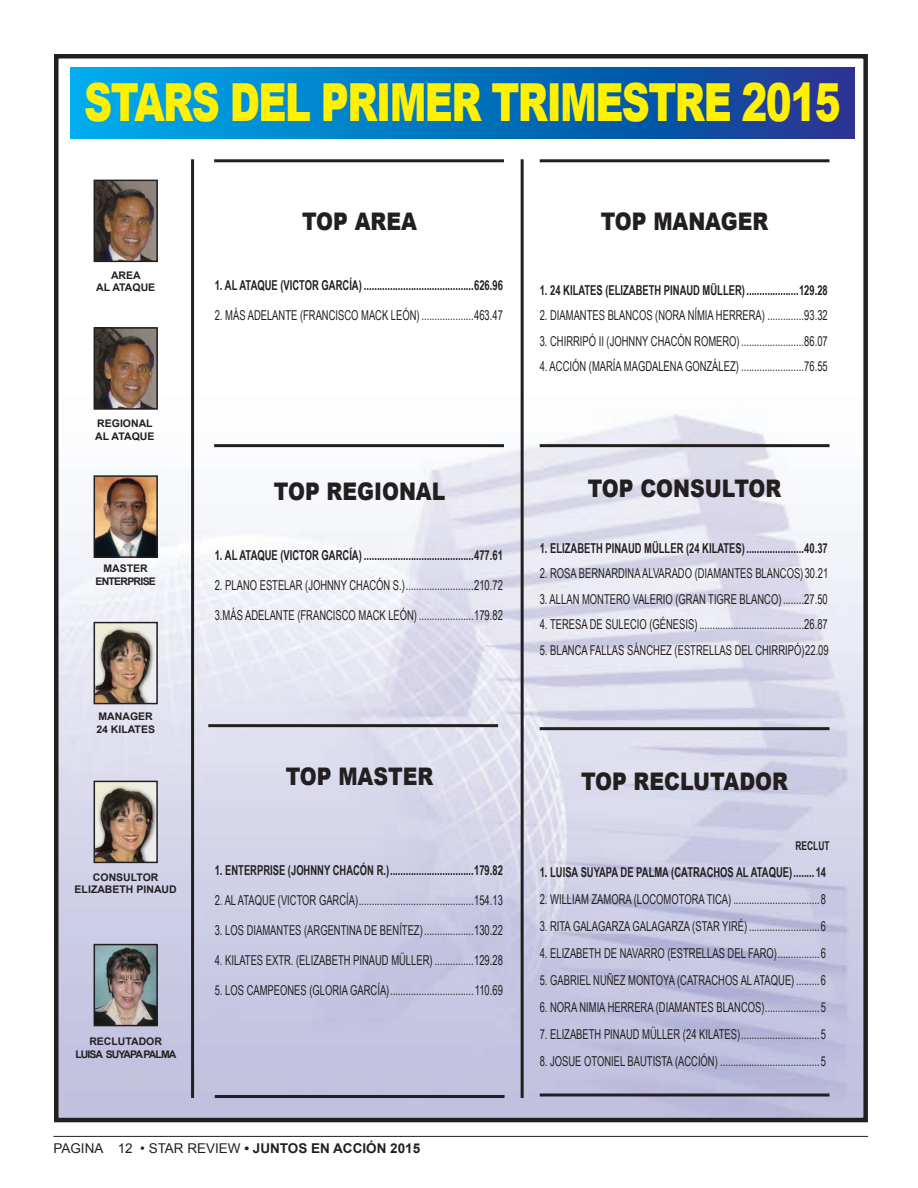
<style>
.page{position:relative;width:918px;height:1188px;background:#fff}
.page>*{position:absolute;margin:0;border:0;box-sizing:border-box;transform-origin:0 0}
.t1{font:900 52.5px "Arial";letter-spacing:-.04em;color:#fff101;scale:.74 1}
.t2{font:900 24.3px "Arial";color:#231f20;scale:.84 1}
.t3{font:13.65px/30px "Arial Narrow";color:#231f20;scale:.84 1}
.t4{font:700 13.65px "Arial Narrow";color:#231f20;scale:.84 1}
.t5{font:13.5px "Arial";color:#231f20}
.t6{font:700 12.15px "Arial Narrow";color:#231f20;scale:.84 1}
.t7{font:700 10.5px/12.6px "Arial";color:#231f20;text-align:center}
.t8{font:700 10.5px/12.6px "Arial";letter-spacing:-.09em;color:#231f20;text-align:center}
.t9{font:700 10.5px/12.6px "Arial";letter-spacing:-.07em;color:#231f20;text-align:center}
.s1{font-weight:700}
</style>
<div class="page">
<hr style="left:53px;top:1136px;width:815px;height:1px;background:#231f20">
<img style="left:59px;top:159px;width:804px;height:958px">
<div style="left:54px;top:54px;width:814px;height:1068px;border:4px solid #231f20"></div>
<svg style="left:70px;top:68px;width:785px;height:71px;background:#0671bd"></svg>
<hr style="left:191px;top:159px;width:3px;height:939px;background:#231f20">
<hr style="left:521px;top:159px;width:3px;height:939px;background:#231f20">
<hr style="left:214px;top:159px;width:290px;height:3px;background:#231f20">
<hr style="left:214px;top:444px;width:290px;height:3px;background:#231f20">
<hr style="left:208px;top:724px;width:290px;height:3px;background:#231f20">
<hr style="left:540px;top:727px;width:290px;height:3px;background:#231f20">
<hr style="left:540px;top:444px;width:290px;height:3px;background:#231f20">
<hr style="left:540px;top:159px;width:290px;height:3px;background:#231f20">
<hr style="left:540px;top:1094px;width:290px;height:2px;background:#231f20">
<hr style="left:215px;top:1095px;width:290px;height:3px;background:#231f20">
<img style="left:97px;top:330px;width:58px;height:77px">
<div style="left:94px;top:327px;width:64px;height:83px;border:2px solid #231f20"></div>
<img style="left:97px;top:183px;width:58px;height:76px">
<div style="left:94px;top:180px;width:64px;height:82px;border:2px solid #231f20"></div>
<img style="left:97px;top:478px;width:58px;height:77px">
<div style="left:94px;top:475px;width:64px;height:83px;border:2px solid #231f20"></div>
<img style="left:97px;top:625px;width:58px;height:76px">
<div style="left:94px;top:622px;width:64px;height:82px;border:2px solid #231f20"></div>
<img style="left:97px;top:784px;width:58px;height:76px">
<div style="left:94px;top:781px;width:64px;height:82px;border:2px solid #231f20"></div>
<img style="left:97px;top:947px;width:58px;height:76px">
<div style="left:94px;top:944px;width:64px;height:82px;border:2px solid #231f20"></div>
<h1 class="t1" style="left:84px;top:64px;width:1024px">STARS DEL PRIMER TRIMESTRE 2015</h1>
<p class="t7" style="left:96px;top:269px;width:61px">AREA<br>AL ATAQUE</p>
<h2 class="t2" style="left:302px;top:204px;width:138px">TOP AREA</h2>
<p class="t4" style="left:215px;top:275px;width:345px">1. AL ATAQUE (VICTOR GARCÍA) ..........................................626.96</p>
<p class="t3" style="left:215px;top:300px;width:345px">2. MÁS ADELANTE (FRANCISCO MACK LEÓN) ....................463.47</p>
<p class="t7" style="left:95px;top:417px;width:61px;text-align:left">REGIONAL<br>AL ATAQUE</p>
<p class="t9" style="left:95px;top:562px;width:62px">MASTER<br>ENTERPRISE</p>
<p class="t7" style="left:96px;top:711px;width:60px;text-align:left">MANAGER<br>24 KILATES</p>
<p class="t7" style="left:75px;top:871px;width:104px">CONSULTOR<br>ELIZABETH PINAUD</p>
<p class="t8" style="left:75px;top:1036px;width:103px">RECLUTADOR<br>LUISA SUYAPA PALMA</p>
<h2 class="t2" style="left:274px;top:474px;width:205px">TOP REGIONAL</h2>
<p class="t4" style="left:215px;top:545px;width:345px">1. AL ATAQUE (VICTOR GARCÍA) ..........................................477.61</p>
<p class="t3" style="left:215px;top:570px;width:345px">2. PLANO ESTELAR (JOHNNY CHACÓN S.)..........................210.72<br>3.MÁS ADELANTE (FRANCISCO MACK LEÓN) .....................179.82</p>
<h2 class="t2" style="left:286px;top:759px;width:177px">TOP MASTER</h2>
<p class="t4" style="left:215px;top:860px;width:345px">1. ENTERPRISE (JOHNNY CHACÓN R.)................................179.82</p>
<p class="t3" style="left:215px;top:885px;width:345px">2. AL ATAQUE (VICTOR GARCÍA)............................................154.13</p>
<p class="t3" style="left:215px;top:915px;width:345px">3. LOS DIAMANTES (ARGENTINA DE BENÍTEZ)...................130.22</p>
<p class="t3" style="left:215px;top:945px;width:345px">4. KILATES EXTR. (ELIZABETH PINAUD MÜLLER) ...............129.28</p>
<p class="t3" style="left:215px;top:975px;width:345px">5. LOS CAMPEONES (GLORIA GARCÍA)................................110.69</p>
<p class="t5" style="left:53px;top:1140px;width:368px">PAGINA 12 • STAR REVIEW <span class="s1">• JUNTOS EN ACCIÓN 2015</span></p>
<h2 class="t2" style="left:601px;top:204px;width:201px">TOP MANAGER</h2>
<p class="t4" style="left:540px;top:280px;width:345px">1. 24 KILATES (ELIZABETH PINAUD MÜLLER)....................129.28</p>
<p class="t3" style="left:540px;top:300px;width:345px">2. DIAMANTES BLANCOS (NORA NÍMIA HERRERA) ..............93.32</p>
<p class="t3" style="left:540px;top:325px;width:345px">3. CHIRRIPÓ II (JOHNNY CHACÓN ROMERO)........................86.07</p>
<p class="t3" style="left:540px;top:351px;width:345px">4. ACCIÓN (MARÍA MAGDALENA GONZÁLEZ) ........................76.55</p>
<h2 class="t2" style="left:588px;top:471px;width:232px">TOP CONSULTOR</h2>
<p class="t4" style="left:540px;top:538px;width:345px">1. ELIZABETH PINAUD MÜLLER (24 KILATES)......................40.37</p>
<p class="t3" style="left:540px;top:558px;width:345px">2. ROSA BERNARDINA ALVARADO (DIAMANTES BLANCOS)30.21</p>
<p class="t3" style="left:540px;top:583px;width:345px">3. ALLAN MONTERO VALERIO (GRAN TIGRE BLANCO) ........27.50</p>
<p class="t3" style="left:540px;top:609px;width:345px">4. TERESA DE SULECIO (GÉNESIS) ........................................26.87</p>
<p class="t3" style="left:540px;top:634px;width:346px">5. BLANCA FALLAS SÁNCHEZ (ESTRELLAS DEL CHIRRIPÓ)22.09</p>
<h2 class="t2" style="left:581px;top:763px;width:248px">TOP RECLUTADOR</h2>
<p class="t6" style="left:796px;top:836px;width:42px">RECLUT</p>
<p class="t4" style="left:540px;top:862px;width:343px">1. LUISA SUYAPA DE PALMA (CATRACHOS AL ATAQUE)........14</p>
<p class="t3" style="left:540px;top:883px;width:343px">2. WILLIAM ZAMORA (LOCOMOTORA TICA) .................................8</p>
<p class="t3" style="left:540px;top:910px;width:343px">3. RITA GALAGARZA GALAGARZA (STAR YIRÉ) ...........................6</p>
<p class="t3" style="left:540px;top:937px;width:343px">4. ELIZABETH DE NAVARRO (ESTRELLAS DEL FARO)................6</p>
<p class="t3" style="left:540px;top:964px;width:343px">5. GABRIEL NUÑEZ MONTOYA (CATRACHOS AL ATAQUE) .........6</p>
<p class="t3" style="left:540px;top:991px;width:343px">6. NORA NIMIA HERRERA (DIAMANTES BLANCOS).....................5</p>
<p class="t3" style="left:540px;top:1018px;width:343px">7. ELIZABETH PINAUD MÜLLER (24 KILATES)..............................5</p>
<p class="t3" style="left:540px;top:1045px;width:343px">8. JOSUE OTONIEL BAUTISTA (ACCIÓN) ......................................5</p>
</div>
